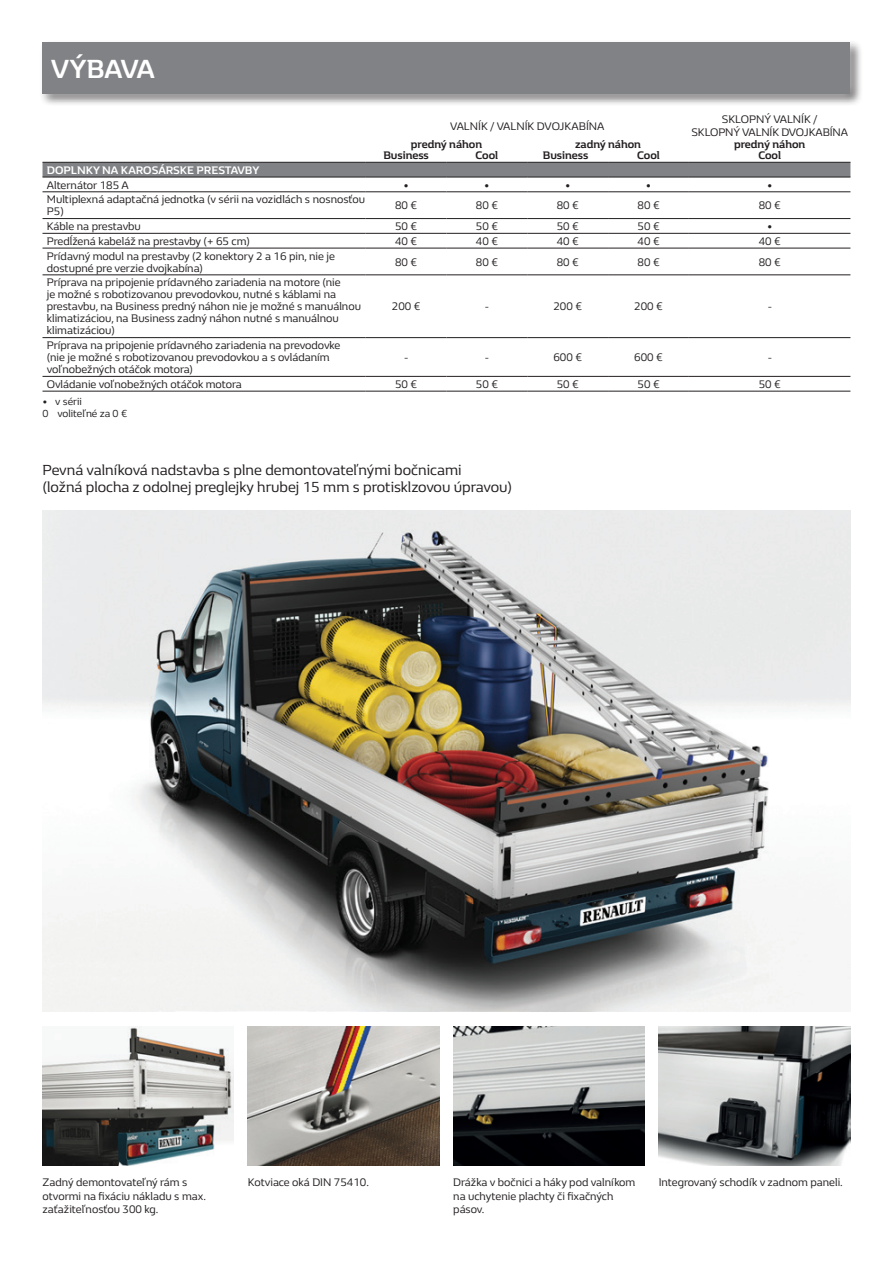
<style>
.page{position:relative;width:893px;height:1263px;background:#fff}
.page>*{position:absolute;margin:0;border:0;box-sizing:border-box;transform-origin:0 0}
.t1{font:700 27px "Renault Life";color:#fff}
.t2{font:15px/16.5px "Renault Life";color:#231f20}
.t3{font:11.25px/12px "Renault Life";color:#231f20}
.t4{font:700 11.25px "Renault Life";color:#231f20}
.t5{font:700 11.25px "Renault Life";color:#fff}
.t6{font:10.5px/12.6px "Renault Life";color:#231f20}
</style>
<div class="page">
<div style="left:39px;top:39px;width:824px;height:67px;background:#f5f5f5"></div>
<div style="left:33px;top:33px;width:827px;height:70px;background:#fff;opacity:.75"></div>
<div style="left:43px;top:43px;width:807px;height:51px;background:#808285"></div>
<img style="left:43px;top:510px;width:807px;height:502px">
<img style="left:43px;top:1027px;width:191px;height:138px">
<img style="left:248px;top:1027px;width:191px;height:138px">
<img style="left:453px;top:1027px;width:192px;height:138px">
<img style="left:659px;top:1027px;width:191px;height:138px">
<svg style="left:43px;top:163px;width:807px;height:14px;background:#7c7e81"></svg>
<hr style="left:43px;top:191px;width:323px;height:1px;background:#231f20">
<hr style="left:366px;top:191px;width:80px;height:1px;background:#231f20">
<hr style="left:446px;top:191px;width:81px;height:1px;background:#231f20">
<hr style="left:527px;top:191px;width:81px;height:1px;background:#231f20">
<hr style="left:608px;top:191px;width:81px;height:1px;background:#231f20">
<hr style="left:689px;top:191px;width:161px;height:1px;background:#231f20">
<hr style="left:43px;top:218px;width:323px;height:1px;background:#231f20">
<hr style="left:366px;top:218px;width:80px;height:1px;background:#231f20">
<hr style="left:446px;top:218px;width:81px;height:1px;background:#231f20">
<hr style="left:527px;top:218px;width:81px;height:1px;background:#231f20">
<hr style="left:608px;top:218px;width:81px;height:1px;background:#231f20">
<hr style="left:689px;top:218px;width:161px;height:1px;background:#231f20">
<hr style="left:43px;top:233px;width:323px;height:1px;background:#231f20">
<hr style="left:366px;top:233px;width:80px;height:1px;background:#231f20">
<hr style="left:446px;top:233px;width:81px;height:1px;background:#231f20">
<hr style="left:527px;top:233px;width:81px;height:1px;background:#231f20">
<hr style="left:608px;top:233px;width:81px;height:1px;background:#231f20">
<hr style="left:689px;top:233px;width:161px;height:1px;background:#231f20">
<hr style="left:43px;top:248px;width:323px;height:1px;background:#231f20">
<hr style="left:366px;top:248px;width:80px;height:1px;background:#231f20">
<hr style="left:446px;top:248px;width:81px;height:1px;background:#231f20">
<hr style="left:527px;top:248px;width:81px;height:1px;background:#231f20">
<hr style="left:608px;top:248px;width:81px;height:1px;background:#231f20">
<hr style="left:689px;top:248px;width:161px;height:1px;background:#231f20">
<hr style="left:43px;top:274px;width:323px;height:1px;background:#231f20">
<hr style="left:366px;top:274px;width:80px;height:1px;background:#231f20">
<hr style="left:446px;top:274px;width:81px;height:1px;background:#231f20">
<hr style="left:527px;top:274px;width:81px;height:1px;background:#231f20">
<hr style="left:608px;top:274px;width:81px;height:1px;background:#231f20">
<hr style="left:689px;top:274px;width:161px;height:1px;background:#231f20">
<hr style="left:43px;top:337px;width:323px;height:1px;background:#231f20">
<hr style="left:366px;top:337px;width:80px;height:1px;background:#231f20">
<hr style="left:446px;top:337px;width:81px;height:1px;background:#231f20">
<hr style="left:527px;top:337px;width:81px;height:1px;background:#231f20">
<hr style="left:608px;top:337px;width:81px;height:1px;background:#231f20">
<hr style="left:689px;top:337px;width:161px;height:1px;background:#231f20">
<hr style="left:43px;top:376px;width:323px;height:1px;background:#231f20">
<hr style="left:366px;top:376px;width:80px;height:1px;background:#231f20">
<hr style="left:446px;top:376px;width:81px;height:1px;background:#231f20">
<hr style="left:527px;top:376px;width:81px;height:1px;background:#231f20">
<hr style="left:608px;top:376px;width:81px;height:1px;background:#231f20">
<hr style="left:689px;top:376px;width:161px;height:1px;background:#231f20">
<hr style="left:43px;top:391px;width:323px;height:1px;background:#231f20">
<hr style="left:366px;top:391px;width:80px;height:1px;background:#231f20">
<hr style="left:446px;top:391px;width:81px;height:1px;background:#231f20">
<hr style="left:527px;top:391px;width:81px;height:1px;background:#231f20">
<hr style="left:608px;top:391px;width:81px;height:1px;background:#231f20">
<hr style="left:689px;top:391px;width:161px;height:1px;background:#231f20">
<hr style="left:43px;top:162px;width:323px;height:1px;background:#231f20">
<hr style="left:366px;top:162px;width:80px;height:1px;background:#231f20">
<hr style="left:446px;top:162px;width:81px;height:1px;background:#231f20">
<hr style="left:527px;top:162px;width:81px;height:1px;background:#231f20">
<hr style="left:608px;top:162px;width:81px;height:1px;background:#231f20">
<hr style="left:689px;top:162px;width:161px;height:1px;background:#231f20">
<hr style="left:43px;top:177px;width:323px;height:1px;background:#231f20">
<hr style="left:366px;top:177px;width:80px;height:1px;background:#231f20">
<hr style="left:446px;top:177px;width:81px;height:1px;background:#231f20">
<hr style="left:527px;top:177px;width:81px;height:1px;background:#231f20">
<hr style="left:608px;top:177px;width:81px;height:1px;background:#231f20">
<hr style="left:689px;top:177px;width:161px;height:1px;background:#231f20">
<h1 class="t1" style="left:51px;top:51px;width:105px">VÝBAVA</h1>
<p class="t3" style="left:450px;top:119px;width:21px">VALNÍK</p>
<p class="t3" style="left:490px;top:119px;width:28px">/ VALNÍK</p>
<p class="t3" style="left:537px;top:119px;width:69px">DVOJKABÍN A</p>
<p class="t3" style="left:722px;top:113px;width:15px">SKLO</p>
<p class="t3" style="left:749px;top:113px;width:45px">PNÝ VALNÍK</p>
<p class="t3" style="left:813px;top:113px;width:6px">/</p>
<p class="t3" style="left:691px;top:126px;width:71px">SKLOPNÝ VALNÍK</p>
<p class="t3" style="left:781px;top:126px;width:68px">DVOJKABÍN A</p>
<p class="t4" style="left:411px;top:136px;width:73px">predný náhon</p>
<p class="t4" style="left:575px;top:136px;width:67px">zadný náhon</p>
<p class="t4" style="left:734px;top:136px;width:73px">predný náhon</p>
<p class="t4" style="left:383px;top:148px;width:47px">Business</p>
<p class="t4" style="left:476px;top:148px;width:24px">Cool</p>
<p class="t4" style="left:543px;top:148px;width:47px">Business</p>
<p class="t4" style="left:637px;top:148px;width:24px">Cool</p>
<p class="t4" style="left:758px;top:148px;width:24px">Cool</p>
<p class="t5" style="left:47px;top:162px;width:214px">DOPLNKY NA KAROSÁRSKE PRESTAVBY</p>
<p class="t3" style="left:47px;top:178px;width:84px">Alternátor 185 A</p>
<p class="t3" style="left:403px;top:178px;width:7px">•</p>
<p class="t3" style="left:484px;top:178px;width:7px">•</p>
<p class="t3" style="left:565px;top:178px;width:7px">•</p>
<p class="t3" style="left:646px;top:178px;width:7px">•</p>
<p class="t3" style="left:767px;top:178px;width:7px">•</p>
<p class="t3" style="left:47px;top:193px;width:320px">Multiplexná adaptačná jednotka (v sérii na vozidlách s nosnosťou<br>P5)</p>
<p class="t3" style="left:395px;top:199px;width:23px">80 €</p>
<p class="t3" style="left:476px;top:199px;width:23px">80 €</p>
<p class="t3" style="left:557px;top:199px;width:23px">80 €</p>
<p class="t3" style="left:637px;top:199px;width:23px">80 €</p>
<p class="t3" style="left:759px;top:199px;width:23px">80 €</p>
<p class="t3" style="left:47px;top:220px;width:96px">Káble na prestavbu</p>
<p class="t3" style="left:395px;top:220px;width:23px">50 €</p>
<p class="t3" style="left:476px;top:220px;width:23px">50 €</p>
<p class="t3" style="left:557px;top:220px;width:23px">50 €</p>
<p class="t3" style="left:637px;top:220px;width:23px">50 €</p>
<p class="t3" style="left:767px;top:220px;width:7px">•</p>
<p class="t3" style="left:47px;top:235px;width:205px">Predĺžená kabeláž na prestavby (+ 65 cm)</p>
<p class="t3" style="left:395px;top:235px;width:23px">40 €</p>
<p class="t3" style="left:476px;top:235px;width:23px">40 €</p>
<p class="t3" style="left:557px;top:235px;width:23px">40 €</p>
<p class="t3" style="left:637px;top:235px;width:23px">40 €</p>
<p class="t3" style="left:759px;top:235px;width:23px">40 €</p>
<p class="t3" style="left:47px;top:249px;width:290px">Prídavný modul na prestavby (2 konektory 2 a 16 pin, nie je dostupné pre verzie dvojkabína)</p>
<p class="t3" style="left:395px;top:255px;width:23px">80 €</p>
<p class="t3" style="left:476px;top:255px;width:23px">80 €</p>
<p class="t3" style="left:557px;top:255px;width:23px">80 €</p>
<p class="t3" style="left:637px;top:255px;width:23px">80 €</p>
<p class="t3" style="left:759px;top:255px;width:23px">80 €</p>
<p class="t3" style="left:47px;top:276px;width:316px">Príprava na pripojenie prídavného zariadenia na motore (nie<br>je možné s robotizovanou prevodovkou, nutné s káblami na prestavbu, na Business predný náhon nie je možné s manuálnou klimatizáciou, na Business zadný náhon nutné s manuálnou klimatizáciou)</p>
<p class="t3" style="left:392px;top:300px;width:30px">200 €</p>
<p class="t3" style="left:485px;top:300px;width:5px">-</p>
<p class="t3" style="left:553px;top:300px;width:30px">200 €</p>
<p class="t3" style="left:634px;top:300px;width:30px">200 €</p>
<p class="t3" style="left:768px;top:300px;width:5px">-</p>
<p class="t3" style="left:47px;top:339px;width:295px">Príprava na pripojenie prídavného zariadenia na prevodovke (nie je možné s robotizovanou prevodovkou a s ovládaním voľnobežných otáčok motora)</p>
<p class="t3" style="left:404px;top:351px;width:5px">-</p>
<p class="t3" style="left:485px;top:351px;width:5px">-</p>
<p class="t3" style="left:553px;top:351px;width:30px">600 €</p>
<p class="t3" style="left:634px;top:351px;width:30px">600 €</p>
<p class="t3" style="left:768px;top:351px;width:5px">-</p>
<p class="t3" style="left:47px;top:378px;width:197px">Ovládanie voľnobežných otáčok motora</p>
<p class="t3" style="left:395px;top:378px;width:23px">50 €</p>
<p class="t3" style="left:476px;top:378px;width:23px">50 €</p>
<p class="t3" style="left:557px;top:378px;width:23px">50 €</p>
<p class="t3" style="left:637px;top:378px;width:23px">50 €</p>
<p class="t3" style="left:759px;top:378px;width:23px">50 €</p>
<p class="t6" style="left:43px;top:394px;width:86px">• v sérii<br>0 voliteľné za 0 €</p>
<h2 class="t2" style="left:43px;top:461px;width:471px">Pevná valníková nadstavba s plne demontovateľnými bočnicami<br>(ložná plocha z odolnej preglejky hrubej 15 mm s protisklzovou úpravou)</h2>
<p class="t3" style="left:43px;top:1175px;width:165px;line-height:13.5px">Zadný demontovateľný rám s otvormi na fixáciu nákladu s max. zaťažiteľnosťou 300 kg.</p>
<p class="t3" style="left:248px;top:1176px;width:123px">Kotviace oká DIN 75410.</p>
<p class="t3" style="left:453px;top:1175px;width:184px;line-height:13.5px">Drážka v bočnici a háky pod valníkom na uchytenie plachty či fixačných pásov.</p>
<p class="t3" style="left:659px;top:1176px;width:186px">Integrovaný schodík v zadnom paneli.</p>
</div>
